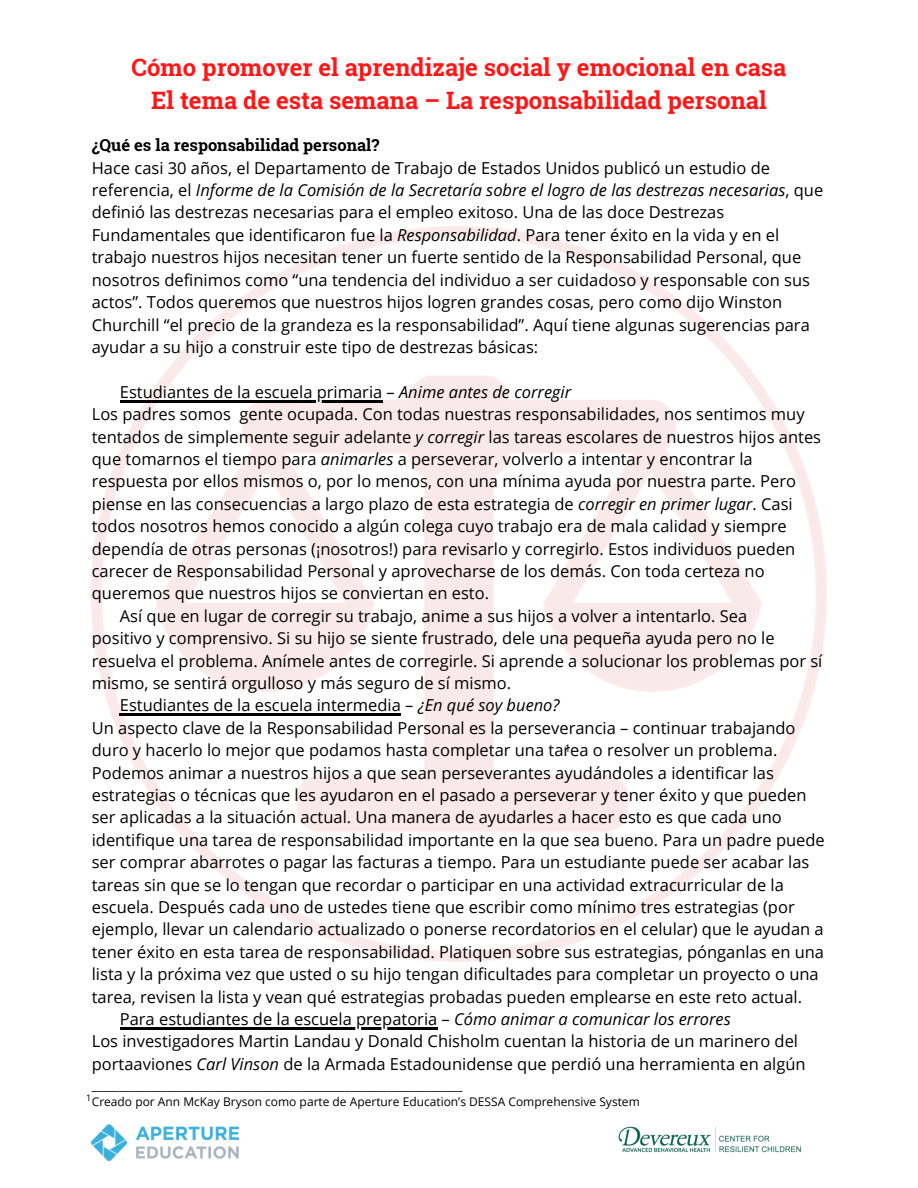
<style>
.page{position:relative;width:918px;height:1188px;background:#fff}
.page>*{position:absolute;margin:0;border:0;box-sizing:border-box;transform-origin:0 0}
.t1{font:700 24px/32.7px "Roboto Slab";color:#ff1616;text-align:center}
.t2{font:16.5px/22.4px "Open Sans";color:#000}
.t3{font:700 16.5px "Roboto Slab";color:#000}
.t4{font:12px/15.8px "Open Sans";color:#000}
.t5{font:10.5px "Open Sans";color:#000}
.s1{font-style:italic}
</style>
<div class="page">
<img style="left:92px;top:227px;width:734px;height:734px">
<hr style="left:120px;top:400px;width:262px;height:2px;background:#000">
<hr style="left:120px;top:714px;width:281px;height:2px;background:#000">
<hr style="left:120px;top:1027px;width:317px;height:2px;background:#000">
<img style="left:92px;top:1125px;width:146px;height:36px">
<img style="left:618px;top:1126px;width:183px;height:27px">
<h1 class="t1" style="left:132px;top:50px;width:656px">Cómo promover el aprendizaje social y emocional en casa<br>El tema de esta semana – La responsabilidad personal</h1>
<p class="t3" style="left:92px;top:134px;width:289px">¿Qué es la responsabilidad personal?</p>
<p class="t2" style="left:92px;top:156px;width:733px">Hace casi 30 años, el Departamento de Trabajo de Estados Unidos publicó un estudio de referencia, el <span class="s1">Informe de la Comisión de la Secretaría sobre el logro de las destrezas necesarias</span>, que definió las destrezas necesarias para el empleo exitoso. Una de las doce Destrezas Fundamentales que identificaron fue la <span class="s1">Responsabilidad</span>. Para tener éxito en la vida y en el trabajo nuestros hijos necesitan tener un fuerte sentido de la Responsabilidad Personal, que nosotros definimos como “una tendencia del individuo a ser cuidadoso y responsable con sus actos”. Todos queremos que nuestros hijos logren grandes cosas, pero como dijo Winston Churchill “el precio de la grandeza es la responsabilidad”. Aquí tiene algunas sugerencias para ayudar a su hijo a construir este tipo de destrezas básicas:</p>
<p class="t2" style="left:120px;top:380px;width:453px">Estudiantes de la escuela primaria – <span class="s1">Anime antes de corregir</span></p>
<p class="t2" style="left:92px;top:403px;width:714px">Los padres somos gente ocupada. Con todas nuestras responsabilidades, nos sentimos muy</p>
<p class="t2" style="left:92px;top:425px;width:731px">tentados de simplemente seguir adelante <span class="s1">y corregir</span> las tareas escolares de nuestros hijos antes</p>
<p class="t2" style="left:92px;top:447px;width:662px">que tomarnos el tiempo para <span class="s1">animarles</span> a perseverar, volverlo a intentar y encontrar la</p>
<p class="t2" style="left:92px;top:470px;width:706px">respuesta por ellos mismos o, por lo menos, con una mínima ayuda por nuestra parte. Pero</p>
<p class="t2" style="left:92px;top:492px;width:702px">piense en las consecuencias a largo plazo de esta estrategia de <span class="s1">corregir en primer lugar</span>. Casi</p>
<p class="t2" style="left:92px;top:515px;width:697px">todos nosotros hemos conocido a algún colega cuyo trabajo era de mala calidad y siempre</p>
<p class="t2" style="left:92px;top:537px;width:705px">dependía de otras personas (¡nosotros!) para revisarlo y corregirlo. Estos individuos pueden</p>
<p class="t2" style="left:92px;top:559px;width:674px">carecer de Responsabilidad Personal y aprovecharse de los demás. Con toda certeza no</p>
<p class="t2" style="left:92px;top:582px;width:399px">queremos que nuestros hijos se conviertan en esto.</p>
<p class="t2" style="left:120px;top:604px;width:629px">Así que en lugar de corregir su trabajo, anime a sus hijos a volver a intentarlo. Sea</p>
<p class="t2" style="left:92px;top:627px;width:684px">positivo y comprensivo. Si su hijo se siente frustrado, dele una pequeña ayuda pero no le</p>
<p class="t2" style="left:92px;top:649px;width:732px">resuelva el problema. Anímele antes de corregirle. Si aprende a solucionar los problemas por sí</p>
<p class="t2" style="left:92px;top:671px;width:421px">mismo, se sentirá orgulloso y más seguro de sí mismo.</p>
<p class="t2" style="left:120px;top:694px;width:441px">Estudiantes de la escuela intermedia – <span class="s1">¿En qué soy bueno?</span></p>
<p class="t2" style="left:92px;top:716px;width:705px">Un aspecto clave de la Responsabilidad Personal es la perseverancia – continuar trabajando</p>
<p class="t2" style="left:92px;top:739px;width:687px">duro y hacerlo lo mejor que podamos hasta completar una tarea o resolver un problema.</p>
<p class="t2" style="left:92px;top:761px;width:684px">Podemos animar a nuestros hijos a que sean perseverantes ayudándoles a identificar las</p>
<p class="t2" style="left:92px;top:783px;width:716px">estrategias o técnicas que les ayudaron en el pasado a perseverar y tener éxito y que pueden</p>
<p class="t2" style="left:92px;top:806px;width:692px">ser aplicadas a la situación actual. Una manera de ayudarles a hacer esto es que cada uno</p>
<p class="t2" style="left:92px;top:828px;width:735px">identifique una tarea de responsabilidad importante en la que sea bueno. Para un padre puede</p>
<p class="t2" style="left:92px;top:851px;width:719px">ser comprar abarrotes o pagar las facturas a tiempo. Para un estudiante puede ser acabar las</p>
<p class="t2" style="left:92px;top:873px;width:694px">tareas sin que se lo tengan que recordar o participar en una actividad extracurricular de la</p>
<p class="t2" style="left:92px;top:895px;width:704px">escuela. Después cada uno de ustedes tiene que escribir como mínimo tres estrategias (por</p>
<p class="t2" style="left:92px;top:918px;width:734px">ejemplo, llevar un calendario actualizado o ponerse recordatorios en el celular) que le ayudan a</p>
<p class="t2" style="left:92px;top:940px;width:734px">tener éxito en esta tarea de responsabilidad. Platiquen sobre sus estrategias, pónganlas en una</p>
<p class="t2" style="left:92px;top:963px;width:728px">lista y la próxima vez que usted o su hijo tengan dificultades para completar un proyecto o una</p>
<p class="t2" style="left:92px;top:985px;width:712px">tarea, revisen la lista y vean qué estrategias probadas pueden emplearse en este reto actual.</p>
<p class="t2" style="left:120px;top:1007px;width:613px">Para estudiantes de la escuela prepatoria – <span class="s1">Cómo animar a comunicar los errores</span></p>
<p class="t2" style="left:92px;top:1030px;width:708px">Los investigadores Martin Landau y Donald Chisholm cuentan la historia de un marinero del</p>
<p class="t2" style="left:92px;top:1052px;width:715px">portaaviones <span class="s1">Carl Vinson</span> de la Armada Estadounidense que perdió una herramienta en algún</p>
<p class="t5" style="left:565px;top:741px;width:7px">1</p>
<p class="t4" style="left:86px;top:1077px;width:555px;text-indent:6px">_____________________________________________________________________<br><sup>1</sup>Creado por Ann McKay Bryson como parte de Aperture Education’s DESSA Comprehensive System</p>
</div>
